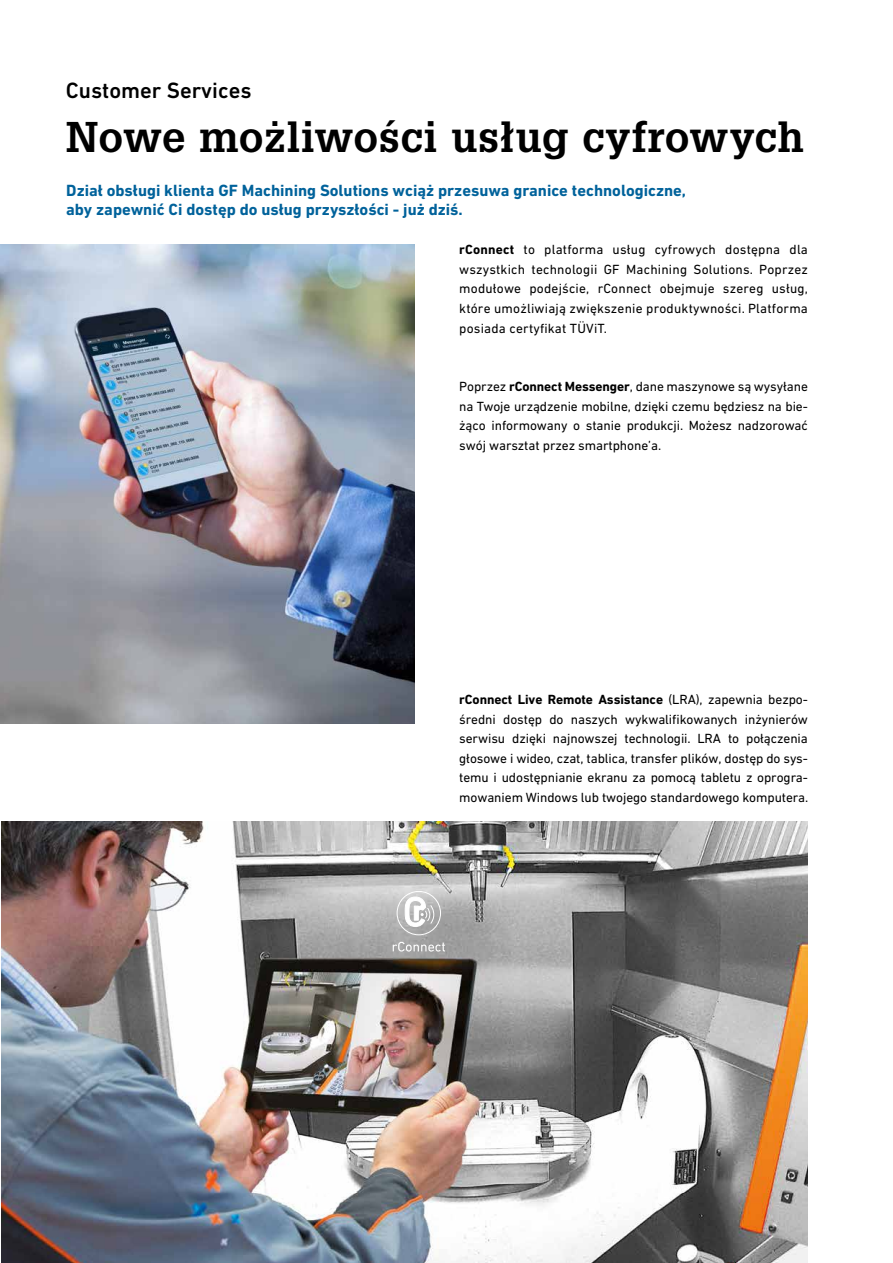
<style>
.page{position:relative;width:893px;height:1263px;background:#fff}
.page>*{position:absolute;margin:0;border:0;box-sizing:border-box;transform-origin:0 0}
.t1{font:700 42px "Glypha LT Pro";letter-spacing:.015em;color:#000}
.t2{font:500 22.5px "DIN Next W1 G";color:#000}
.t3{font:700 16.5px/19.5px "DIN Next W1 G";color:#00629b}
.t4{font:13.5px/19.5px "DIN Next W1 G";letter-spacing:-.005em;color:#000;text-align:justify}
.s1{font-weight:700}
</style>
<div class="page">
<img style="left:1px;top:821px;width:807px;height:372px">
<svg style="left:405px;top:897px;width:32px;height:30px"></svg>
<div style="left:397px;top:891px;width:44px;height:44px;border:1px solid #fff;border-radius:50%"></div>
<svg style="left:393px;top:942px;width:52px;height:9px"></svg>
<img style="left:0;top:244px;width:415px;height:480px">
<img style="left:1px;top:1193px;width:807px;height:70px">
<h2 class="t2" style="left:66px;top:77px;width:187px">Customer Services</h2>
<h1 class="t1" style="left:66px;top:111px;width:740px">Nowe możliwości usług cyfrowych</h1>
<p class="t3" style="left:66px;top:180px;width:621px">Dział obsługi klienta GF Machining Solutions wciąż przesuwa granice technologiczne, aby zapewnić Ci dostęp do usług przyszłości - już dziś.</p>
<p class="t4" style="left:459px;top:240px;width:350px"><span class="s1">rConnect</span> to platforma usług cyfrowych dostępna dla wszystkich technologii GF Machining Solutions. Poprzez modułowe podejście, rConnect obejmuje szereg usług, które umożliwiają zwiększenie produktywności. Platforma posiada certyfikat TÜViT.</p>
<p class="t4" style="left:459px;top:377px;width:350px">Poprzez <span class="s1">rConnect Messenger</span>, dane maszynowe są wysyłane na Twoje urządzenie mobilne, dzięki czemu będziesz na bie&shy;żąco informowany o stanie produkcji. Możesz nadzorować swój warsztat przez smartphone’a.</p>
<p class="t4" style="left:459px;top:690px;width:350px"><span class="s1">rConnect Live Remote Assistance</span> (LRA), zapewnia bezpo&shy;średni dostęp do naszych wykwalifikowanych inżynierów serwisu dzięki najnowszej technologii. LRA to połączenia głosowe i wideo, czat, tablica, transfer plików, dostęp do sys&shy;temu i udostępnianie ekranu za pomocą tabletu z oprogra&shy;mowaniem Windows lub twojego standardowego komputera.</p>
</div>
